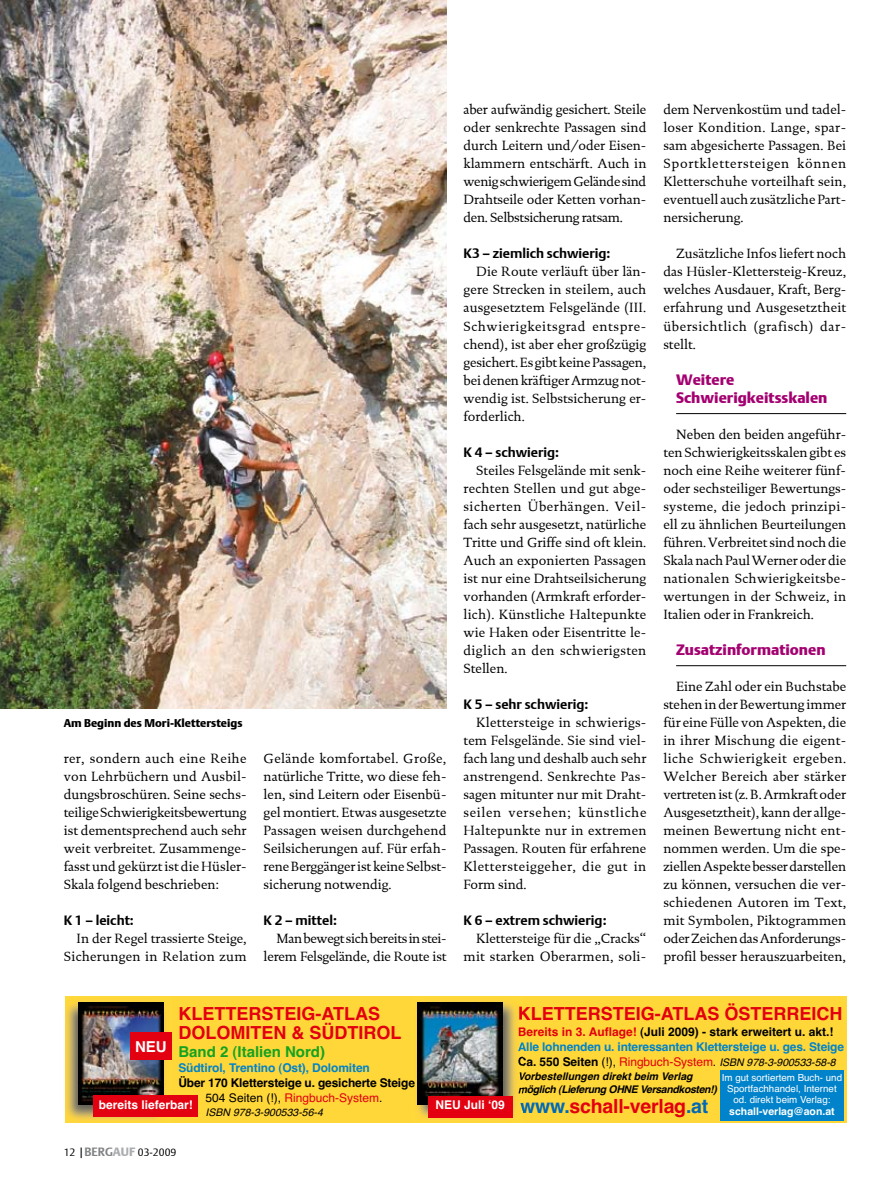
<style>
.page{position:relative;width:893px;height:1191px;background:#fff}
.page>*{position:absolute;margin:0;border:0;box-sizing:border-box;transform-origin:0 0}
.t1{font:700 19.5px "Helvetica";letter-spacing:-.01em;color:#e30010}
.t2{font:700 18px/19.5px "Helvetica";color:#e30010}
.t3{font:900 15px/18px "DTL Argo T";color:#a40070}
.t4{font:700 15px "Helvetica";color:#15a220}
.t5{font:700 15px "Helvetica";color:#fff}
.t6{font:13.5px/18px "DTL Documenta T";color:#000;text-align:justify}
.t7{font:700 13.5px "DTL Argo T";color:#000}
.t8{font:700 12px/15px "Helvetica";letter-spacing:-.01em;color:#0083ca}
.t9{font:700 12px/14.4px "Helvetica";letter-spacing:-.01em;color:#000;text-align:center}
.t10{font:12px "Courier";color:#000}
.t11{font:700 12px "Helvetica";color:#fff}
.t12{font:900 11.25px "DTL Argo T";color:#000}
.t13{font:italic 700 10.5px/14px "Helvetica";color:#000}
.t14{font:italic 10.5px "Helvetica";color:#000}
.t15{font:700 10.5px "Helvetica";color:#fff}
.t16{font:300 10.5px "DTL Argo T";color:#000}
.t17{font:9.75px/11.2px "Helvetica";color:#fff;text-align:center}
.s1{font-weight:400}
.s2{font-weight:400;color:#e30010}
.s3{font-size:12px}
.s4{font-weight:700;font-size:12px;color:#808183}
.s5{font-weight:900;font-size:12px;color:#abadb0}
.s6{color:#e30010}
.s7{color:#000}
.s8{font-style:normal;font-size:12px}
.s9{font-weight:400;font-style:normal;font-size:12px}
.s10{font-weight:400;font-style:normal;font-size:12px;color:#e30010}
.s11{color:#0069b5}
</style>
<div class="page">
<hr style="left:676px;top:413px;width:170px;height:1px;background:#000">
<hr style="left:676px;top:665px;width:170px;height:1px;background:#000">
<svg style="left:65px;top:996px;width:781px;height:126px;background:#cfaf46"></svg>
<img style="left:0;top:0;width:446px;height:708px">
<p class="t12" style="left:64px;top:716px;width:180px">Am Beginn des Mori-Klettersteigs</p>
<p class="t6" style="left:264px;top:749px;width:184px">Gelände komfortabel. Große, natürliche Tritte, wo diese feh&shy;len, sind Leitern oder Eisenbü&shy;gel montiert. Etwas ausgesetzte Passagen weisen durchgehend Seilsicherungen auf. Für erfah&shy;rene Berggänger ist keine Selbst&shy;sicherung notwendig.</p>
<p class="t7" style="left:264px;top:912px;width:75px">K 2 – mittel:</p>
<p class="t6" style="left:264px;top:929px;width:184px;text-align:right">Man bewegt sich bereits in stei&shy;lerem Felsgelände, die Route ist</p>
<p class="t6" style="left:64px;top:749px;width:184px">rer, sondern auch eine Reihe von Lehrbüchern und Ausbil&shy;dungsbroschüren. Seine sechs&shy;teilige Schwierigkeitsbewertung ist dementsprechend auch sehr weit verbreitet. Zusammenge&shy;fasst und gekürzt ist die Hüsler-Skala folgend beschrieben:</p>
<p class="t7" style="left:64px;top:912px;width:72px">K 1 – leicht:</p>
<p class="t6" style="left:64px;top:929px;width:184px;text-align:right">In der Regel trassierte Steige,<br>Sicherungen in Relation zum</p>
<p class="t10" style="left:38px;top:936px;width:376px">Ins.Bergauf.Mai09-01 18.05.2009 16:04 Uhr Seite 1</p>
<p class="t6" style="left:463px;top:101px;width:184px">aber aufwändig gesichert. Steile oder senkrechte Passagen sind durch Leitern und/oder Eisen&shy;klammern entschärft. Auch in wenig schwierigem Gelände sind Drahtseile oder Ketten vorhan&shy;den. Selbstsicherung ratsam.</p>
<p class="t7" style="left:463px;top:246px;width:149px">K3 – ziemlich schwierig:</p>
<p class="t6" style="left:463px;top:263px;width:184px;text-indent:13px">Die Route verläuft über län&shy;gere Strecken in steilem, auch ausgesetztem Felsgelände (III.<br>Schwierigkeitsgrad entspre&shy;chend), ist aber eher großzügig gesichert. Es gibt keine Passagen, bei denen kräftiger Armzug not&shy;wendig ist. Selbstsicherung er&shy;forderlich.</p>
<p class="t7" style="left:463px;top:444px;width:97px">K 4 – schwierig:</p>
<p class="t6" style="left:463px;top:461px;width:184px;text-indent:13px">Steiles Felsgelände mit senk&shy;rechten Stellen und gut abge&shy;sicherten Überhängen. Veil&shy;fach sehr ausgesetzt, natürliche Tritte und Griffe sind oft klein.<br>Auch an exponierten Passagen ist nur eine Drahtseilsicherung vorhanden (Armkraft erforder&shy;lich). Künstliche Haltepunkte wie Haken oder Eisentritte le&shy;diglich an den schwierigsten Stellen.</p>
<p class="t7" style="left:463px;top:696px;width:126px">K 5 – sehr schwierig:</p>
<p class="t6" style="left:463px;top:713px;width:184px;text-indent:13px">Klettersteige in schwierigs&shy;tem Felsgelände. Sie sind viel&shy;fach lang und deshalb auch sehr anstrengend. Senkrechte Pas&shy;sagen mitunter nur mit Draht&shy;seilen versehen; künstliche Haltepunkte nur in extremen Passagen. Routen für erfahrene Klettersteiggeher, die gut in Form sind.</p>
<p class="t7" style="left:463px;top:912px;width:145px">K 6 – extrem schwierig:</p>
<p class="t6" style="left:463px;top:929px;width:184px;text-align:right">Klettersteige für die „Cracks“ mit starken Oberarmen, soli-</p>
<p class="t6" style="left:663px;top:101px;width:184px">dem Nervenkostüm und tadel&shy;loser Kondition. Lange, spar&shy;sam abgesicherte Passagen. Bei Sportklettersteigen können Kletterschuhe vorteilhaft sein, eventuell auch zusätzliche Part&shy;nersicherung.</p>
<p class="t6" style="left:663px;top:245px;width:184px;text-align:left;text-indent:13px">Zusätzliche Infos liefert noch das Hüsler-Klettersteig-Kreuz, welches Ausdauer, Kraft, Berg&shy;erfahrung und Ausgesetztheit übersichtlich (grafisch) dar&shy;stellt.</p>
<p class="t3" style="left:676px;top:370px;width:153px">Weitere<br>Schwierigkeitsskalen</p>
<p class="t6" style="left:663px;top:425px;width:184px;text-indent:13px">Neben den beiden angeführ&shy;ten Schwierigkeitsskalen gibt es noch eine Reihe weiterer fünf&shy;oder sechsteiliger Bewertungs&shy;systeme, die jedoch prinzipi&shy;ell zu ähnlichen Beurteilungen führen. Verbreitet sind noch die Skala nach Paul Werner oder die nationalen Schwierigkeitsbe&shy;wertungen in der Schweiz, in Italien oder in Frankreich.</p>
<p class="t3" style="left:676px;top:640px;width:151px">Zusatzinformationen</p>
<p class="t6" style="left:663px;top:677px;width:184px;text-indent:13px">Eine Zahl oder ein Buchstabe stehen in der Bewertung immer für eine Fülle von Aspekten, die in ihrer Mischung die eigent&shy;liche Schwierigkeit ergeben.<br>Welcher Bereich aber stärker vertreten ist (z. B. Armkraft oder Ausgesetztheit), kann der allge&shy;meinen Bewertung nicht ent&shy;nommen werden. Um die spe&shy;ziellen Aspekte besser darstellen zu können, versuchen die ver&shy;schiedenen Autoren im Text, mit Symbolen, Piktogrammen oder Zeichen das Anforderungs&shy;profil besser herauszuarbeiten,</p>
<h2 class="t2" style="left:178px;top:1002px;width:224px">KLETTERSTEIG-ATLAS<br>DOLOMITEN &amp; SÜDTIROL</h2>
<p class="t4" style="left:178px;top:1037px;width:148px">Band 2 (Italien Nord)</p>
<p class="t8" style="left:178px;top:1059px;width:193px">Südtirol, Trentino (Ost), Dolomiten</p>
<p class="t9" style="left:178px;top:1075px;width:238px">Über 170 Klettersteige u. gesicherte Steige<br><span class="s1">504 Seiten (!),</span> <span class="s2">Ringbuch-System</span><span class="s1">.</span></p>
<p class="t14" style="left:206px;top:1103px;width:123px">ISBN 978-3-900533-56-4</p>
<p class="t5" style="left:135px;top:1032px;width:33px">NEU</p>
<p class="t11" style="left:99px;top:1094px;width:96px">bereits lieferbar!</p>
<p class="t11" style="left:436px;top:1094px;width:71px">NEU Juli ʻ09</p>
<p class="t16" style="left:64px;top:1146px;width:114px">12 <span class="s3">|</span><span class="s4">BERG</span><span class="s5">AUF</span> 03-2009</p>
<h2 class="t2" style="left:518px;top:1002px;width:326px">KLETTERSTEIG-ATLAS ÖSTERREICH</h2>
<p class="t8" style="left:518px;top:1023px;width:328px"><span class="s6">Bereits in 3. Auflage!</span> <span class="s7">(Juli 2009) - stark erweitert u. akt.!<br></span>Alle lohnenden u. interessanten Klettersteige u. ges. Steige</p>
<p class="t13" style="left:518px;top:1054px;width:323px"><span class="s8">Ca. 550 Seiten</span> <span class="s9">(!),</span> <span class="s10">Ringbuch-System</span><span class="s9">.</span> <span class="s1">ISBN978-3-900533-58-8<br></span>Vorbestellungen direkt beim Verlag<br>möglich (Lieferung OHNE Versandkosten!)</p>
<h1 class="t1" style="left:520px;top:1088px;width:190px"><span class="s11">www.</span>schall-verlag<span class="s11">.at</span></h1>
<p class="t17" style="left:722px;top:1071px;width:122px">Im gut sortiertem Buch- und<br>Sportfachhandel, Internet od. direkt beim Verlag:</p>
<p class="t15" style="left:729px;top:1101px;width:107px">schall-verlag@aon.at</p>
</div>
